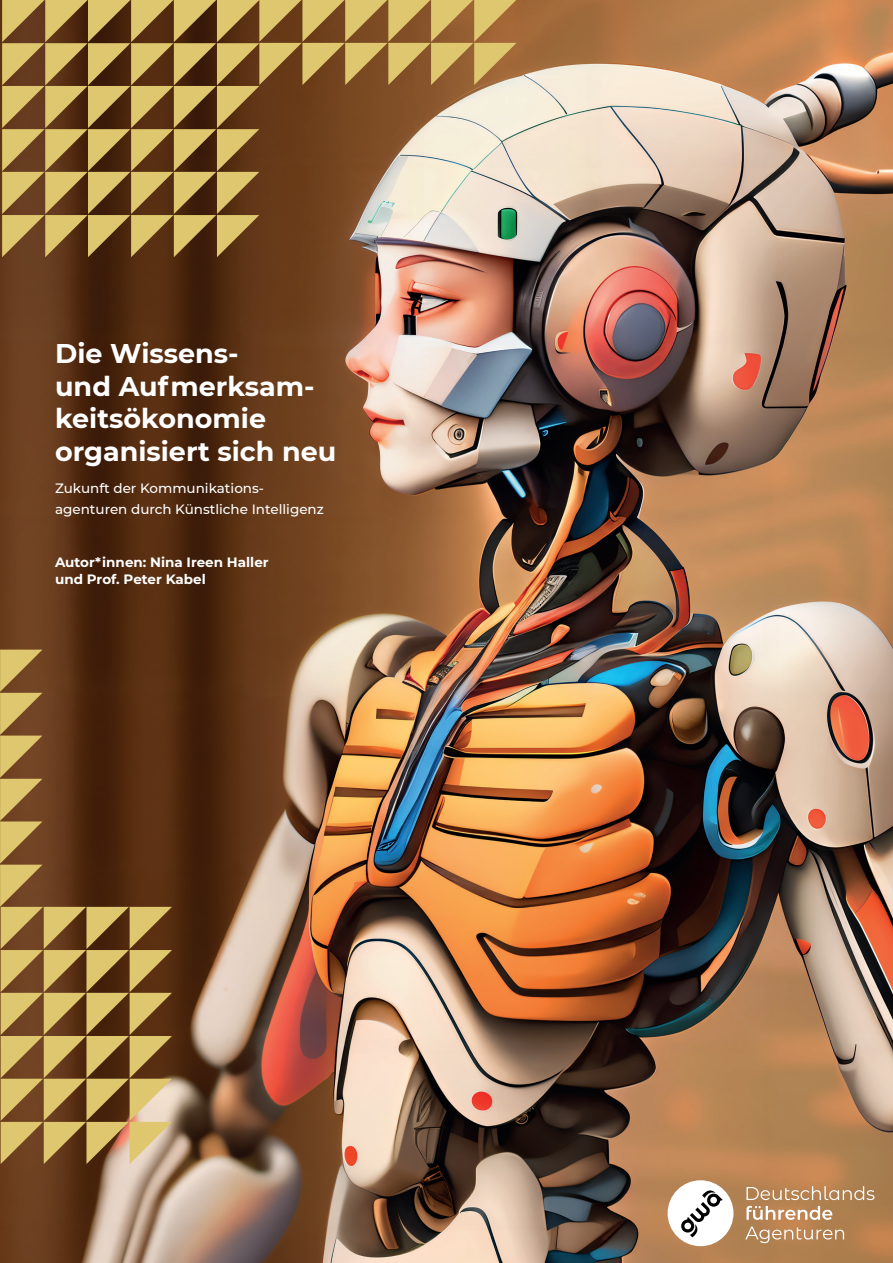
<style>
.page{position:relative;width:893px;height:1263px;background:#fff}
.page>*{position:absolute;margin:0;border:0;box-sizing:border-box;transform-origin:0 0}
.t1{font:700 27px "Montserrat";color:#fff}
.t2{font:500 13.5px "Montserrat";color:#fff}
.t3{font:700 13.5px "Montserrat";color:#fff}
</style>
<div class="page">
<img style="left:0;top:0;width:893px;height:1263px">
<svg style="left:2px;top:0;width:257px;height:257px;background:#97783f"></svg>
<svg style="left:259px;top:0;width:258px;height:85px;background:#af894a"></svg>
<svg style="left:0;top:650px;width:172px;height:514px;background:#866234"></svg>
<div style="left:668px;top:1180px;width:65px;height:66px;background:#fff;border-radius:50%"></div>
<svg style="left:681px;top:1190px;width:42px;height:47px"></svg>
<svg style="left:745px;top:1186px;width:129px;height:57px;background:#bf946b"></svg>
<p class="t1" style="left:55px;top:334px;width:185px">Die Wissens-</p>
<p class="t1" style="left:55px;top:367px;width:261px">und Aufmerksam-</p>
<p class="t1" style="left:55px;top:399px;width:213px">keitsökonomie</p>
<p class="t1" style="left:55px;top:432px;width:283px">organisiert sich neu</p>
<p class="t2" style="left:55px;top:479px;width:210px">Zukunft der Kommunikations-</p>
<p class="t2" style="left:55px;top:500px;width:270px">agenturen durch Künstliche Intelligenz</p>
<p class="t3" style="left:55px;top:553px;width:215px">Autor*innen: Nina Ireen Haller</p>
<p class="t3" style="left:55px;top:569px;width:152px">und Prof. Peter Kabel</p>
</div>
